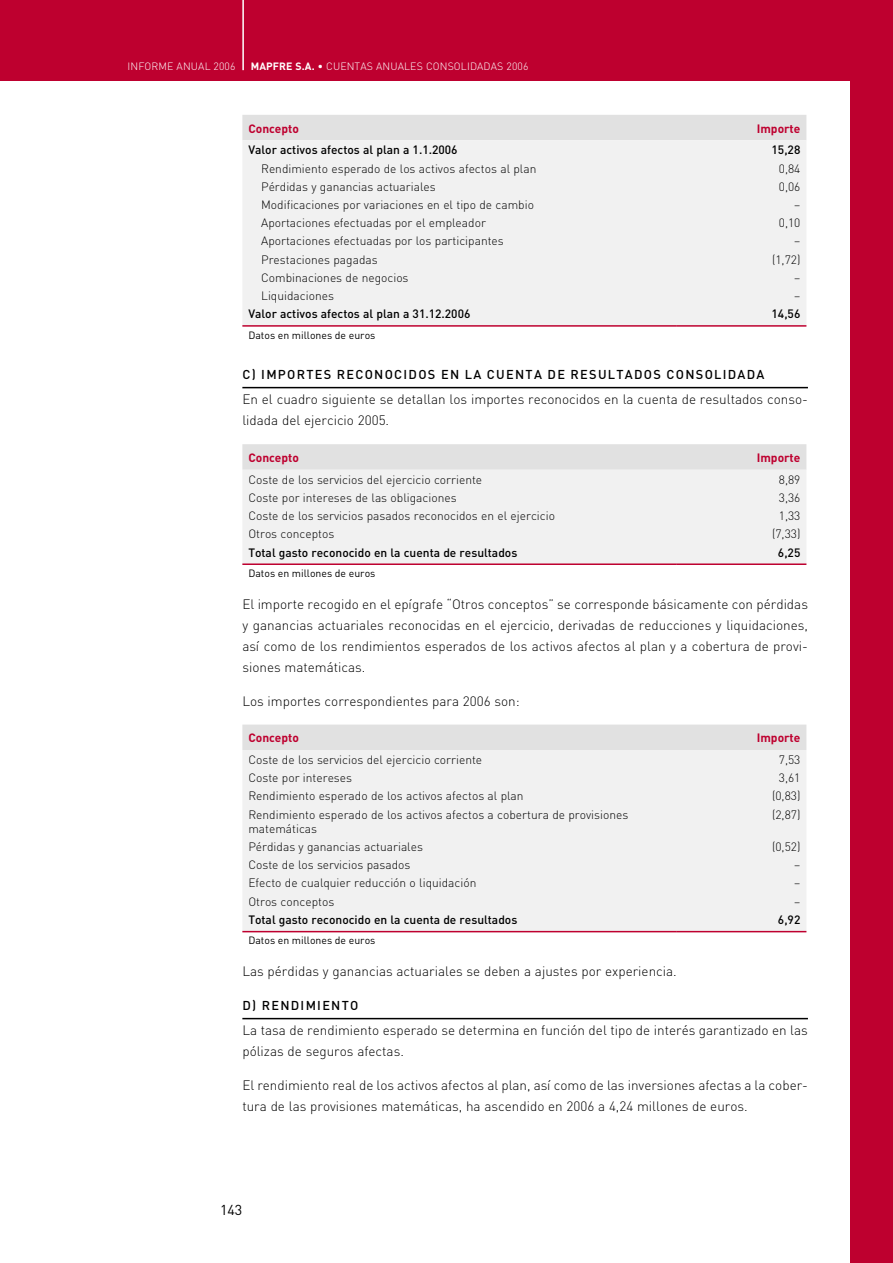
<style>
.page{position:relative;width:893px;height:1263px;background:#fff}
.page>*{position:absolute;margin:0;border:0;box-sizing:border-box;transform-origin:0 0}
.t1{font:14.25px "DIN";color:#000}
.t2{font:300 13.5px/21px "DIN";color:#000}
.t3{font:500 12.75px "DIN";letter-spacing:.1em;color:#000}
.t4{font:300 12px/14.4px "DIN";color:#000}
.t5{font:500 12px "DIN";color:#000}
.t6{font:700 12px "DIN";color:#be002f}
.t7{font:10.5px "DIN";color:#000}
.t8{font:300 10.5px "DIN";letter-spacing:.01em;color:#fff}
.s1{font-weight:700}
</style>
<div class="page">
<div style="left:0;top:0;width:893px;height:81px;background:#be002f"></div>
<hr style="left:242px;top:0;width:2px;height:70px;background:#fff">
<div style="left:850px;top:0;width:43px;height:1263px;background:#be002f"></div>
<hr style="left:242px;top:387px;width:566px;height:1px;background:#000">
<hr style="left:242px;top:1018px;width:566px;height:1px;background:#000">
<div style="left:242px;top:115px;width:564px;height:25px;background:#e1e1e1"></div>
<div style="left:243px;top:140px;width:563px;height:185px;background:#f1f1f1"></div>
<hr style="left:242px;top:325px;width:434px;height:2px;background:#be002f">
<hr style="left:676px;top:325px;width:130px;height:2px;background:#be002f">
<div style="left:242px;top:444px;width:564px;height:26px;background:#e1e1e1"></div>
<div style="left:243px;top:470px;width:563px;height:93px;background:#f1f1f1"></div>
<hr style="left:242px;top:563px;width:434px;height:2px;background:#be002f">
<hr style="left:676px;top:563px;width:130px;height:2px;background:#be002f">
<div style="left:242px;top:724px;width:564px;height:26px;background:#e1e1e1"></div>
<div style="left:242px;top:750px;width:564px;height:181px;background:#f1f1f1"></div>
<hr style="left:242px;top:931px;width:434px;height:1px;background:#be002f">
<hr style="left:676px;top:931px;width:130px;height:1px;background:#be002f">
<p class="t8" style="left:128px;top:60px;width:109px">INFORME ANUAL 2006</p>
<p class="t8" style="left:251px;top:60px;width:279px"><span class="s1">MAPFRE S.A. •</span> CUENTAS ANUALES CONSOLIDADAS 2006</p>
<p class="t6" style="left:248px;top:120px;width:52px">Concepto</p>
<p class="t6" style="left:757px;top:120px;width:45px">Importe</p>
<p class="t5" style="left:248px;top:142px;width:211px">Valor activos afectos al plan a 1.1.2006</p>
<p class="t5" style="left:772px;top:142px;width:30px">15,28</p>
<p class="t4" style="left:261px;top:161px;width:277px">Rendimiento esperado de los activos afectos al plan</p>
<p class="t4" style="left:779px;top:161px;width:23px">0,84</p>
<p class="t4" style="left:261px;top:179px;width:176px">Pérdidas y ganancias actuariales</p>
<p class="t4" style="left:779px;top:179px;width:23px">0,06</p>
<p class="t4" style="left:261px;top:197px;width:274px">Modificaciones por variaciones en el tipo de cambio</p>
<p class="t4" style="left:794px;top:197px;width:8px">–</p>
<p class="t4" style="left:261px;top:216px;width:226px">Aportaciones efectuadas por el empleador</p>
<p class="t4" style="left:779px;top:216px;width:23px">0,10</p>
<p class="t4" style="left:261px;top:234px;width:244px">Aportaciones efectuadas por los participantes</p>
<p class="t4" style="left:794px;top:234px;width:8px">–</p>
<p class="t4" style="left:261px;top:252px;width:118px">Prestaciones pagadas</p>
<p class="t4" style="left:772px;top:252px;width:30px">(1,72)</p>
<p class="t4" style="left:261px;top:270px;width:149px">Combinaciones de negocios</p>
<p class="t4" style="left:794px;top:270px;width:8px">–</p>
<p class="t4" style="left:261px;top:288px;width:74px">Liquidaciones</p>
<p class="t4" style="left:794px;top:288px;width:8px">–</p>
<p class="t5" style="left:248px;top:306px;width:224px">Valor activos afectos al plan a 31.12.2006</p>
<p class="t5" style="left:772px;top:306px;width:30px">14,56</p>
<p class="t7" style="left:248px;top:328px;width:129px">Datos en millones de euros</p>
<p class="t3" style="left:242px;top:366px;width:524px">C) IMPORTES RECONOCIDOS EN LA CUENTA DE RESULTADOS CONSOLIDADA</p>
<p class="t2" style="left:242px;top:389px;width:567px">En el cuadro siguiente se detallan los importes reconocidos en la cuenta de resultados conso&shy;lidada del ejercicio 2005.</p>
<p class="t6" style="left:248px;top:450px;width:52px">Concepto</p>
<p class="t6" style="left:757px;top:450px;width:45px">Importe</p>
<p class="t4" style="left:248px;top:472px;width:235px">Coste de los servicios del ejercicio corriente</p>
<p class="t4" style="left:779px;top:472px;width:23px">8,89</p>
<p class="t4" style="left:248px;top:490px;width:210px">Coste por intereses de las obligaciones</p>
<p class="t4" style="left:779px;top:490px;width:23px">3,36</p>
<p class="t4" style="left:248px;top:508px;width:308px">Coste de los servicios pasados reconocidos en el ejercicio</p>
<p class="t4" style="left:779px;top:508px;width:23px">1,33</p>
<p class="t4" style="left:248px;top:526px;width:87px">Otros conceptos</p>
<p class="t4" style="left:772px;top:526px;width:30px">(7,33)</p>
<p class="t5" style="left:248px;top:545px;width:271px">Total gasto reconocido en la cuenta de resultados</p>
<p class="t5" style="left:778px;top:545px;width:24px">6,25</p>
<p class="t7" style="left:248px;top:567px;width:129px">Datos en millones de euros</p>
<p class="t2" style="left:242px;top:593px;width:567px;text-align:justify">El importe recogido en el epígrafe “Otros conceptos” se corresponde básicamente con pérdidas y ganancias actuariales reconocidas en el ejercicio, derivadas de reducciones y liquidaciones, así como de los rendimientos esperados de los activos afectos al plan y a cobertura de provi&shy;siones matemáticas.</p>
<p class="t2" style="left:242px;top:690px;width:279px">Los importes correspondientes para 2006 son:</p>
<p class="t6" style="left:248px;top:730px;width:52px">Concepto</p>
<p class="t6" style="left:757px;top:730px;width:45px">Importe</p>
<p class="t4" style="left:248px;top:752px;width:235px">Coste de los servicios del ejercicio corriente</p>
<p class="t4" style="left:779px;top:752px;width:23px">7,53</p>
<p class="t4" style="left:248px;top:770px;width:105px">Coste por intereses</p>
<p class="t4" style="left:779px;top:770px;width:23px">3,61</p>
<p class="t4" style="left:248px;top:789px;width:277px">Rendimiento esperado de los activos afectos al plan</p>
<p class="t4" style="left:772px;top:789px;width:30px">(0,83)</p>
<p class="t4" style="left:248px;top:807px;width:381px">Rendimiento esperado de los activos afectos a cobertura de provisiones matemáticas</p>
<p class="t4" style="left:772px;top:807px;width:30px">(2,87)</p>
<p class="t4" style="left:248px;top:839px;width:176px">Pérdidas y ganancias actuariales</p>
<p class="t4" style="left:772px;top:839px;width:30px">(0,52)</p>
<p class="t4" style="left:248px;top:857px;width:164px">Coste de los servicios pasados</p>
<p class="t4" style="left:794px;top:857px;width:8px">–</p>
<p class="t4" style="left:248px;top:876px;width:230px">Efecto de cualquier reducción o liquidación</p>
<p class="t4" style="left:794px;top:876px;width:8px">–</p>
<p class="t4" style="left:248px;top:894px;width:87px">Otros conceptos</p>
<p class="t4" style="left:794px;top:894px;width:8px">–</p>
<p class="t5" style="left:248px;top:912px;width:271px">Total gasto reconocido en la cuenta de resultados</p>
<p class="t5" style="left:778px;top:912px;width:24px">6,92</p>
<p class="t7" style="left:248px;top:934px;width:129px">Datos en millones de euros</p>
<p class="t2" style="left:242px;top:961px;width:436px">Las pérdidas y ganancias actuariales se deben a ajustes por experiencia.</p>
<p class="t3" style="left:242px;top:997px;width:118px">D) RENDIMIENTO</p>
<p class="t2" style="left:242px;top:1020px;width:567px">La tasa de rendimiento esperado se determina en función del tipo de interés garantizado en las pólizas de seguros afectas.</p>
<p class="t2" style="left:242px;top:1075px;width:567px">El rendimiento real de los activos afectos al plan, así como de las inversiones afectas a la cober&shy;tura de las provisiones matemáticas, ha ascendido en 2006 a 4,24 millones de euros.</p>
<p class="t1" style="left:220px;top:1201px;width:24px">143</p>
</div>
